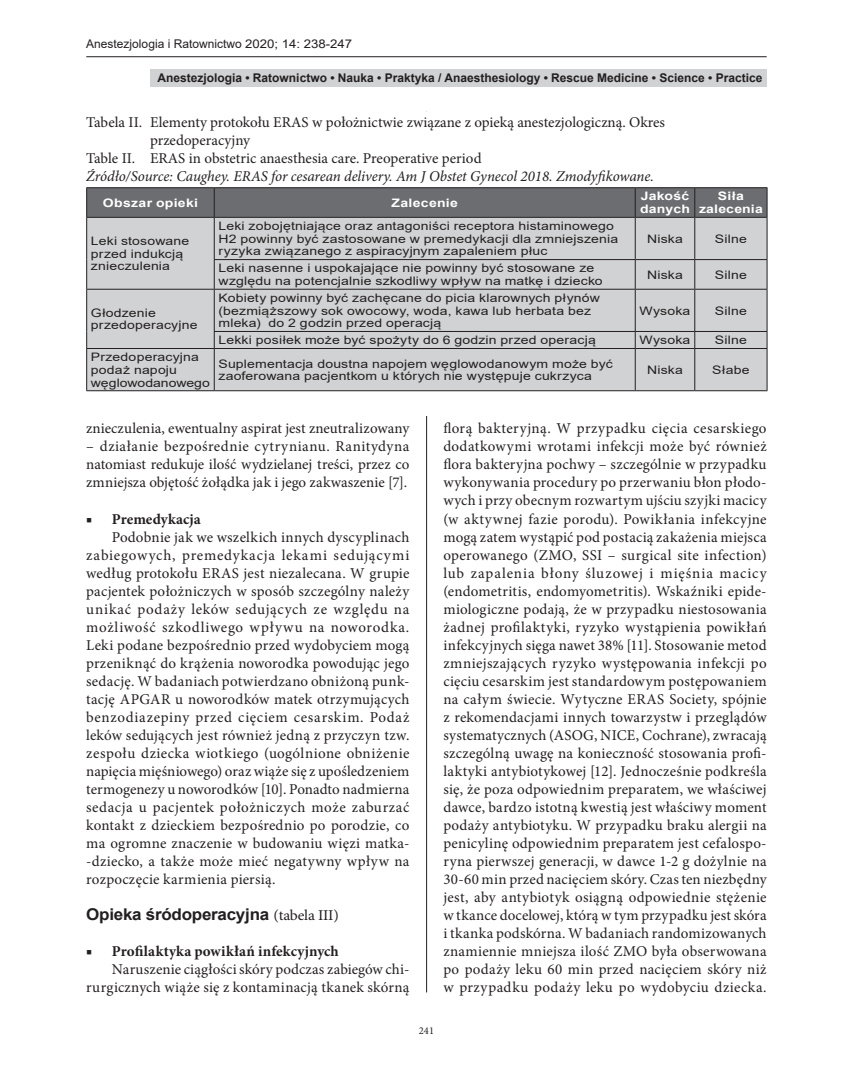
<style>
.page{position:relative;width:853px;height:1066px;background:#fff}
.page>*{position:absolute;margin:0;border:0;box-sizing:border-box;transform-origin:0 0}
.t1{font:700 16.2px "Arial";letter-spacing:-.015em;color:#231f20;scale:1.05 1}
.t2{font:15px/18px "Minion Pro";letter-spacing:.005em;color:#231f20;text-align:justify}
.t3{font:italic 15px "Minion Pro";letter-spacing:-.005em;color:#231f20}
.t4{font:700 15px "Minion Pro";letter-spacing:.005em;color:#231f20}
.t5{font:700 12px "Arial";color:#231f20}
.t6{font:12px "Arial";color:#231f20}
.t7{font:11.7px/12.6px "Arial";letter-spacing:.01em;color:#231f20;scale:1.2 1}
.t8{font:700 11.7px/12.6px "Arial";letter-spacing:.02em;color:#fff;scale:1.2 1}
.t9{font:10.5px "Minion Pro";color:#231f20}
.s1{font-family:"Minion Pro";font-weight:400;font-size:15px}
</style>
<div class="page">
<hr style="left:426px;top:112px;width:1px;height:880px;background:#231f20">
<hr style="left:86px;top:56px;width:681px;height:1px;background:#231f20">
<div style="left:150px;top:69px;width:617px;height:17px;background:#d1d2d4"></div>
<div style="left:87px;top:218px;width:680px;height:172px;background:#d1d2d4"></div>
<hr style="left:214px;top:218px;width:1px;height:41px;background:#231f20">
<hr style="left:635px;top:218px;width:1px;height:41px;background:#231f20">
<hr style="left:694px;top:218px;width:1px;height:41px;background:#231f20">
<hr style="left:214px;top:259px;width:421px;height:1px;background:#231f20">
<svg style="left:214px;top:260px;width:1px;height:29px"></svg>
<hr style="left:635px;top:259px;width:60px;height:1px;background:#231f20">
<svg style="left:635px;top:260px;width:1px;height:29px"></svg>
<hr style="left:695px;top:259px;width:72px;height:1px;background:#231f20">
<svg style="left:694px;top:260px;width:1px;height:29px"></svg>
<hr style="left:86px;top:289px;width:128px;height:1px;background:#231f20">
<hr style="left:214px;top:289px;width:421px;height:1px;background:#231f20">
<hr style="left:214px;top:289px;width:1px;height:42px;background:#231f20">
<hr style="left:635px;top:289px;width:60px;height:1px;background:#231f20">
<hr style="left:635px;top:289px;width:1px;height:42px;background:#231f20">
<hr style="left:695px;top:289px;width:72px;height:1px;background:#231f20">
<hr style="left:694px;top:289px;width:1px;height:42px;background:#231f20">
<hr style="left:214px;top:331px;width:421px;height:1px;background:#231f20">
<svg style="left:214px;top:332px;width:1px;height:16px"></svg>
<hr style="left:635px;top:331px;width:60px;height:1px;background:#231f20">
<svg style="left:635px;top:332px;width:1px;height:16px"></svg>
<hr style="left:695px;top:331px;width:72px;height:1px;background:#231f20">
<svg style="left:694px;top:332px;width:1px;height:16px"></svg>
<hr style="left:86px;top:348px;width:128px;height:1px;background:#231f20">
<hr style="left:214px;top:348px;width:421px;height:1px;background:#231f20">
<hr style="left:214px;top:349px;width:1px;height:41px;background:#231f20">
<hr style="left:635px;top:348px;width:60px;height:1px;background:#231f20">
<hr style="left:635px;top:349px;width:1px;height:41px;background:#231f20">
<hr style="left:695px;top:348px;width:72px;height:1px;background:#231f20">
<hr style="left:694px;top:349px;width:1px;height:41px;background:#231f20">
<hr style="left:86px;top:218px;width:1px;height:41px;background:#231f20">
<hr style="left:767px;top:218px;width:1px;height:41px;background:#231f20">
<hr style="left:86px;top:259px;width:1px;height:30px;background:#231f20">
<svg style="left:767px;top:260px;width:1px;height:29px"></svg>
<hr style="left:86px;top:289px;width:1px;height:42px;background:#231f20">
<hr style="left:767px;top:289px;width:1px;height:42px;background:#231f20">
<svg style="left:86px;top:331px;width:1px;height:17px"></svg>
<svg style="left:767px;top:332px;width:1px;height:16px"></svg>
<hr style="left:86px;top:349px;width:1px;height:41px;background:#231f20">
<hr style="left:767px;top:349px;width:1px;height:41px;background:#231f20">
<hr style="left:86px;top:390px;width:128px;height:1px;background:#231f20">
<hr style="left:214px;top:390px;width:421px;height:1px;background:#231f20">
<hr style="left:635px;top:390px;width:60px;height:1px;background:#231f20">
<hr style="left:695px;top:390px;width:72px;height:1px;background:#231f20">
<hr style="left:86px;top:187px;width:128px;height:1px;background:#231f20">
<hr style="left:214px;top:187px;width:421px;height:1px;background:#231f20">
<hr style="left:635px;top:187px;width:60px;height:1px;background:#231f20">
<hr style="left:695px;top:187px;width:72px;height:1px;background:#231f20">
<svg style="left:86px;top:188px;width:682px;height:29px;background:#6a6b6e"></svg>
<hr style="left:86px;top:217px;width:128px;height:1px;background:#231f20">
<hr style="left:214px;top:217px;width:421px;height:1px;background:#231f20">
<hr style="left:635px;top:217px;width:60px;height:1px;background:#231f20">
<hr style="left:695px;top:217px;width:72px;height:1px;background:#231f20">
<p class="t6" style="left:86px;top:36px;width:267px">Anestezjologia i Ratownictwo 2020; 14: 238-247</p>
<p class="t5" style="left:157px;top:69px;width:606px">Anestezjologia • Ratownictwo • Nauka • Praktyka / Anaesthesiology • Rescue Medicine • Science • Practice</p>
<p class="t2" style="left:86px;top:114px;width:580px">Tabela II. Elementy protokołu ERAS w położnictwie związane z opieką anestezjologiczną. Okres</p>
<p class="t2" style="left:150px;top:132px;width:101px">przedoperacyjny</p>
<p class="t2" style="left:86px;top:150px;width:397px">Table II. ERAS in obstetric anaesthesia care. Preoperative period</p>
<p class="t3" style="left:86px;top:166px;width:569px">Źródło/Source: Caughey. ERAS for cesarean delivery. Am J Obstet Gynecol 2018. Zmodyfikowane.</p>
<p class="t8" style="left:103px;top:196px;width:81px">Obszar opieki</p>
<p class="t8" style="left:392px;top:196px;width:57px">Zalecenie</p>
<p class="t8" style="left:640px;top:190px;width:43px">Jakość danych</p>
<p class="t8" style="left:699px;top:190px;width:55px;text-align:center">Siła zalecenia</p>
<p class="t7" style="left:91px;top:234px;width:83px">Leki stosowane przed indukcją znieczulenia</p>
<p class="t7" style="left:218px;top:220px;width:335px">Leki zobojętniające oraz antagoniści receptora histaminowego<br>H2 powinny być zastosowane w premedykacji dla zmniejszenia ryzyka związanego z aspiracyjnym zapaleniem płuc</p>
<p class="t7" style="left:647px;top:232px;width:31px">Niska</p>
<p class="t7" style="left:715px;top:232px;width:28px">Silne</p>
<p class="t7" style="left:218px;top:262px;width:322px">Leki nasenne i uspokajające nie powinny być stosowane ze względu na potencjalnie szkodliwy wpływ na matkę i dziecko</p>
<p class="t7" style="left:647px;top:268px;width:31px">Niska</p>
<p class="t7" style="left:715px;top:268px;width:28px">Silne</p>
<p class="t7" style="left:91px;top:306px;width:90px">Głodzenie przedoperacyjne</p>
<p class="t7" style="left:218px;top:291px;width:319px">Kobiety powinny być zachęcane do picia klarownych płynów (bezmiąższowy sok owocowy, woda, kawa lub herbata bez mleka) do 2 godzin przed operacją</p>
<p class="t7" style="left:639px;top:304px;width:44px">Wysoka</p>
<p class="t7" style="left:715px;top:304px;width:28px">Silne</p>
<p class="t7" style="left:218px;top:334px;width:316px">Lekki posiłek może być spożyty do 6 godzin przed operacją</p>
<p class="t7" style="left:639px;top:334px;width:44px">Wysoka</p>
<p class="t7" style="left:715px;top:334px;width:28px">Silne</p>
<p class="t7" style="left:91px;top:351px;width:101px">Przedoperacyjna podaż napoju węglowodanowego</p>
<p class="t7" style="left:218px;top:357px;width:330px">Suplementacja doustna napojem węglowodanowym może być zaoferowana pacjentkom u których nie występuje cukrzyca</p>
<p class="t7" style="left:647px;top:363px;width:31px">Niska</p>
<p class="t7" style="left:712px;top:363px;width:32px">Słabe</p>
<p class="t2" style="left:86px;top:420px;width:325px">znieczulenia, ewentualny aspirat jest zneutralizowany</p>
<p class="t2" style="left:86px;top:438px;width:325px">– działanie bezpośrednie cytrynianu. Ranitydyna natomiast redukuje ilość wydzielanej treści, przez co zmniejsza objętość żołądka jak i jego zakwaszenie [7].</p>
<p class="t4" style="left:86px;top:508px;width:116px">■ Premedykacja</p>
<p class="t2" style="left:86px;top:528px;width:325px;text-indent:26px">Podobnie jak we wszelkich innych dyscyplinach zabiegowych, premedykacja lekami sedującymi według protokołu ERAS jest niezalecana. W grupie pacjentek położniczych w sposób szczególny należy unikać podaży leków sedujących ze względu na możliwość szkodliwego wpływu na noworodka.<br>Leki podane bezpośrednio przed wydobyciem mogą przeniknąć do krążenia noworodka powodując jego sedację. W badaniach potwierdzano obniżoną punk&shy;tację APGAR u noworodków matek otrzymujących benzodiazepiny przed cięciem cesarskim. Podaż leków sedujących jest również jedną z przyczyn tzw. zespołu dziecka wiotkiego (uogólnione obniżenie napięcia mięśniowego) oraz wiąże się z upośledzeniem termogenezy u noworodków [10]. Ponadto nadmierna sedacja u pacjentek położniczych może zaburzać kontakt z dzieckiem bezpośrednio po porodzie, co ma ogromne znaczenie w budowaniu więzi matka--dziecko, a także może mieć negatywny wpływ na rozpoczęcie karmienia piersią.</p>
<p class="t1" style="left:86px;top:902px;width:242px">Opieka śródoperacyjna <span class="s1">(tabela III)</span></p>
<p class="t4" style="left:86px;top:940px;width:254px">■ Profilaktyka powikłań infekcyjnych</p>
<p class="t2" style="left:86px;top:960px;width:325px;text-align:right">Naruszenie ciągłości skóry podczas zabiegów chi&shy;rurgicznych wiąże się z kontaminacją tkanek skórną</p>
<p class="t2" style="left:443px;top:420px;width:325px">florą bakteryjną. W przypadku cięcia cesarskiego dodatkowymi wrotami infekcji może być również flora bakteryjna pochwy – szczególnie w przypadku wykonywania procedury po przerwaniu błon płodo&shy;wych i przy obecnym rozwartym ujściu szyjki macicy (w aktywnej fazie porodu). Powikłania infekcyjne mogą zatem wystąpić pod postacią zakażenia miejsca operowanego (ZMO, SSI – surgical site infection) lub zapalenia błony śluzowej i mięśnia macicy (endometritis, endomyometritis). Wskaźniki epide&shy;miologiczne podają, że w przypadku niestosowania żadnej profilaktyki, ryzyko wystąpienia powikłań infekcyjnych sięga nawet 38% [11]. Stosowanie metod zmniejszających ryzyko występowania infekcji po cięciu cesarskim jest standardowym postępowaniem na całym świecie. Wytyczne ERAS Society, spójnie z rekomendacjami innych towarzystw i przeglądów systematycznych (ASOG, NICE, Cochrane), zwracają szczególną uwagę na konieczność stosowania profi&shy;laktyki antybiotykowej [12]. Jednocześnie podkreśla się, że poza odpowiednim preparatem, we właściwej dawce, bardzo istotną kwestią jest właściwy moment podaży antybiotyku. W przypadku braku alergii na penicylinę odpowiednim preparatem jest cefalospo&shy;ryna pierwszej generacji, w dawce 1-2 g dożylnie na 30-60 min przed nacięciem skóry. Czas ten niezbędny jest, aby antybiotyk osiągną odpowiednie stężenie w tkance docelowej, którą w tym przypadku jest skóra i tkanka podskórna. W badaniach randomizowanych znamiennie mniejsza ilość ZMO była obserwowana po podaży leku 60 min przed nacięciem skóry niż w przypadku podaży leku po wydobyciu dziecka.</p>
<p class="t9" style="left:419px;top:1023px;width:17px">241</p>
</div>
